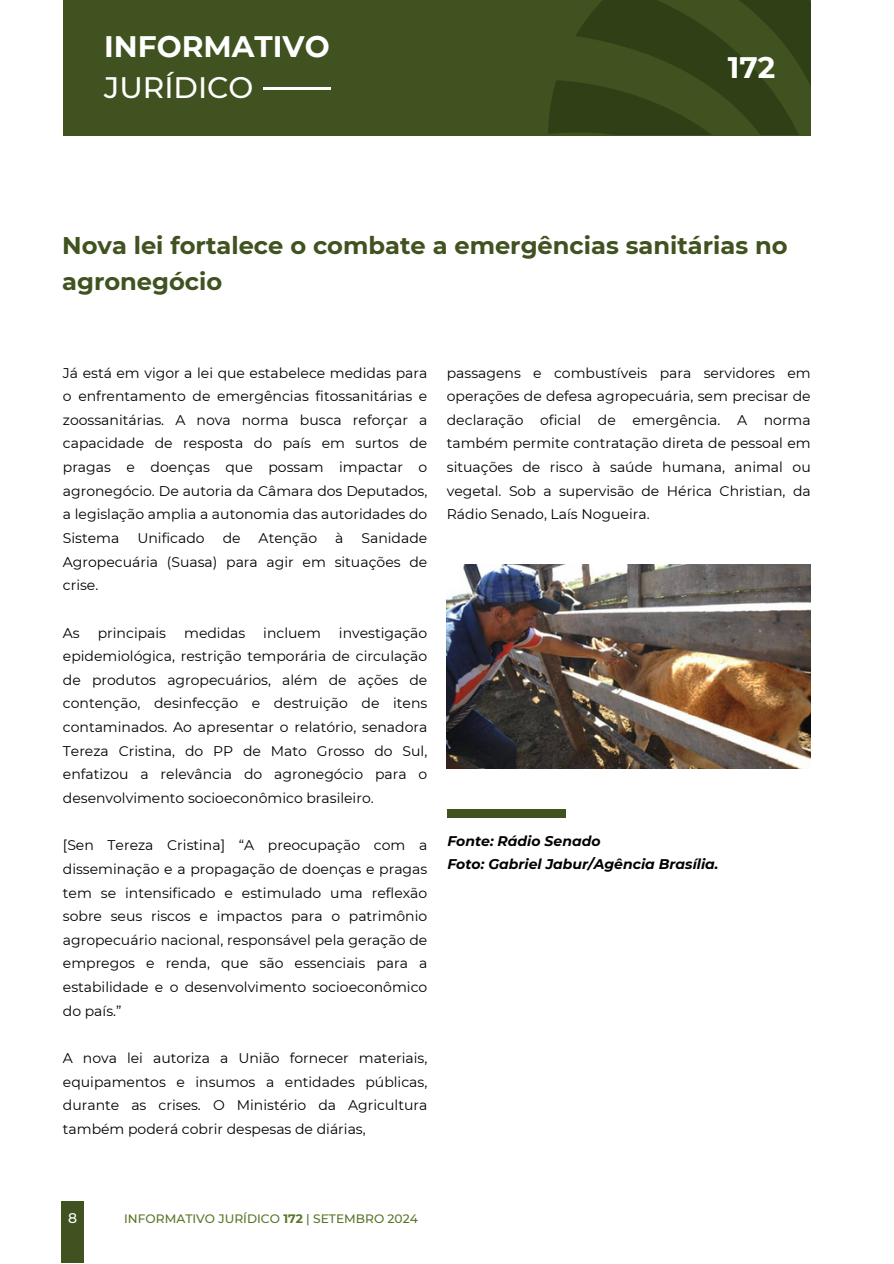
<style>
.page{position:relative;width:894px;height:1264px;background:#fff}
.page>*{position:absolute;margin:0;border:0;box-sizing:border-box;transform-origin:0 0}
.t1{font:700 29.55px/41.2px "Montserrat";color:#fff}
.t2{font:700 24.15px/35.2px "Montserrat";color:#3f521f}
.t3{font:13.95px/23.7px "Montserrat";color:#000;text-align:justify}
.t4{font:italic 700 13.95px "Montserrat";color:#000}
.t5{font:500 13.95px "Montserrat";color:#fff}
.t6{font:500 12.15px "Montserrat";color:#587528}
.s1{font-weight:500}
.s2{font-weight:700}
</style>
<div class="page">
<div style="left:63px;top:0;width:747px;height:135px;background:#3f521f"></div>
<hr style="left:263px;top:87px;width:67px;height:3px;background:#fff">
<svg style="left:548px;top:0;width:262px;height:134px"></svg>
<div style="left:61px;top:1200px;width:22px;height:62px;background:#3f521f"></div>
<div style="left:447px;top:809px;width:119px;height:9px;background:#3f521f"></div>
<img style="left:446px;top:564px;width:364px;height:204px">
<h1 class="t1" style="left:104px;top:26px;width:227px">INFORMATIVO<br><span class="s1">JURÍDICO</span></h1>
<p class="t1" style="left:727px;top:46px;width:49px">172</p>
<h3 class="t2" style="left:62px;top:228px;width:726px">Nova lei fortalece o combate a emergências sanitárias no agronegócio</h3>
<h5 class="t3" style="left:63px;top:360px;width:366px">Já está em vigor a lei que estabelece medidas para o enfrentamento de emergências fitossanitárias e zoossanitárias. A nova norma busca reforçar a capacidade de resposta do país em surtos de pragas e doenças que possam impactar o agronegócio. De autoria da Câmara dos Deputados, a legislação amplia a autonomia das autoridades do Sistema</h5>
<h5 class="t3" style="left:137px;top:526px;width:69px">Unificado</h5>
<h5 class="t3" style="left:222px;top:526px;width:19px">de</h5>
<h5 class="t3" style="left:258px;top:526px;width:60px">Atenção</h5>
<h5 class="t3" style="left:335px;top:526px;width:10px">à</h5>
<h5 class="t3" style="left:63px;top:526px;width:366px;text-indent:298px">Sanidade Agropecuária (Suasa) para agir em situações de crise.</h5>
<h5 class="t3" style="left:63px;top:620px;width:18px">As</h5>
<h5 class="t3" style="left:98px;top:620px;width:70px">principais</h5>
<h5 class="t3" style="left:184px;top:620px;width:63px">medidas</h5>
<h5 class="t3" style="left:263px;top:620px;width:59px">incluem</h5>
<h5 class="t3" style="left:63px;top:620px;width:366px;text-indent:276px">investigação epidemiológica, restrição temporária de circulação de produtos agropecuários, além de ações de contenção, desinfecção e destruição de itens contaminados. Ao apresentar o relatório, senadora Tereza Cristina, do PP de Mato Grosso do Sul, enfatizou a relevância do agronegócio para o desenvolvimento socioeconômico brasileiro.</h5>
<h5 class="t3" style="left:63px;top:833px;width:366px">[Sen Tereza Cristina] “A preocupação com a disseminação e a propagação de doenças e pragas tem se intensificado e estimulado uma reflexão sobre seus riscos e impactos para o patrimônio agropecuário nacional, responsável pela geração de empregos e renda, que são essenciais para a estabilidade e o desenvolvimento socioeconômico do país.”</h5>
<p class="t3" style="left:63px;top:1046px;width:366px">A nova lei autoriza a União fornecer materiais, equipamentos e insumos a entidades públicas, durante as crises. O Ministério da Agricultura também poderá cobrir despesas de diárias,</p>
<p class="t3" style="left:446px;top:360px;width:365px">passagens e combustíveis para servidores em operações de defesa agropecuária, sem precisar de declaração oficial de emergência. A norma também permite contratação direta de pessoal em situações de risco à saúde humana, animal ou vegetal. Sob a supervisão de Hérica Christian, da Rádio Senado, Laís Nogueira.</p>
<h4 class="t4" style="left:447px;top:832px;width:155px">Fonte: Rádio Senado</h4>
<p class="t4" style="left:447px;top:855px;width:273px">Foto: Gabriel Jabur/Agência Brasília.</p>
<h2 class="t5" style="left:68px;top:1209px;width:11px">8</h2>
<p class="t6" style="left:124px;top:1210px;width:295px">INFORMATIVO JURÍDICO <span class="s2">172</span> | SETEMBRO 2024</p>
</div>
